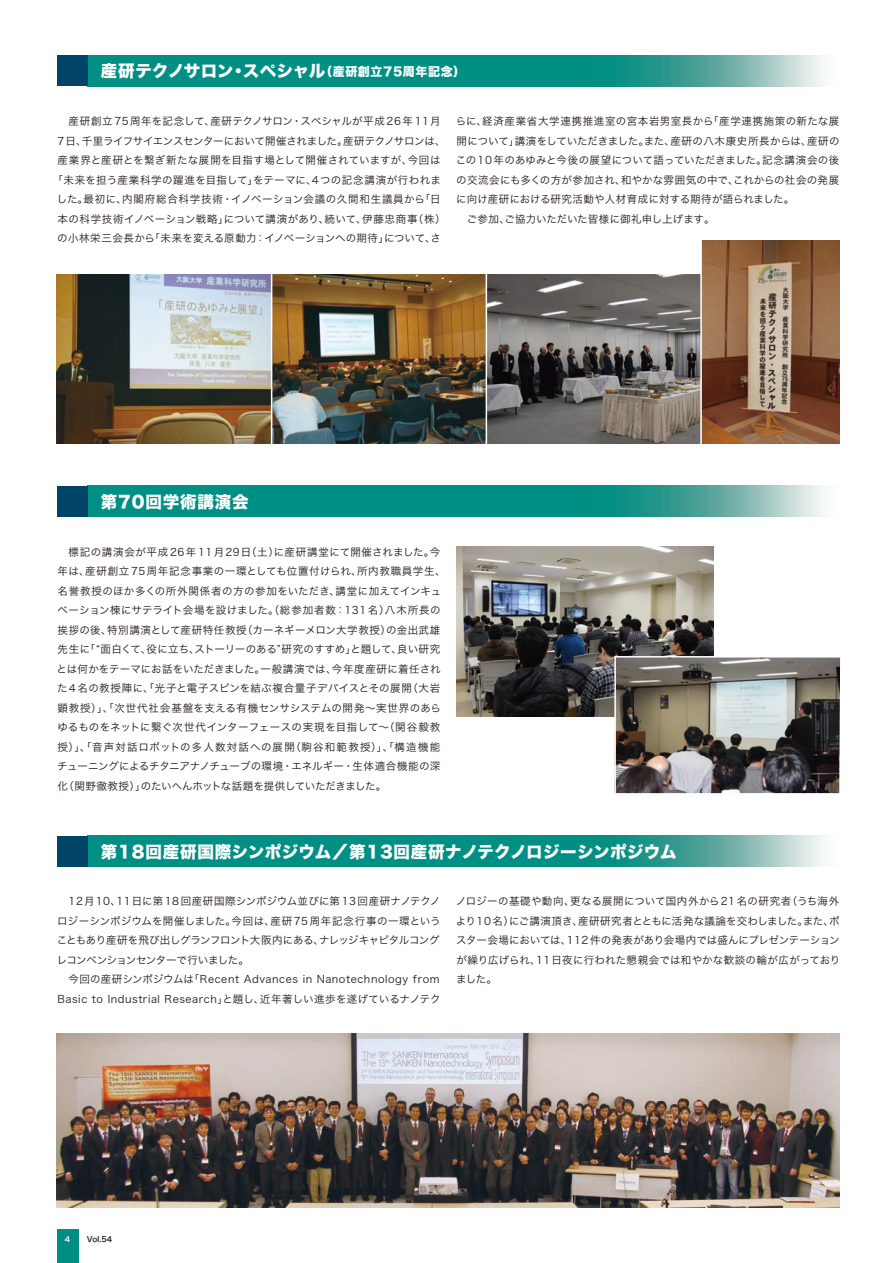
<style>
.page{position:relative;width:893px;height:1263px;background:#fff}
.page>*{position:absolute;margin:0;border:0;box-sizing:border-box;transform-origin:0 0}
.t1{font:16.5px "Hira Kaku Std W8";letter-spacing:.03em;color:#fff}
.t2{font:16.5px "Hira Kaku Std W8";letter-spacing:.005em;color:#fff}
.t3{font:16.5px "Hira Kaku Std W8";letter-spacing:.05em;color:#fff}
.t4{font:10.5px/19.5px "Hira Kaku Pro W3";letter-spacing:.025em;color:#231916}
.t5{font:7.5px "Hira Kaku Pro W6";color:#231916}
.t6{font:7.5px "Hira Kaku Pro W6";color:#fff}
.s1{font-size:12px}
</style>
<div class="page">
<div style="left:57px;top:1229px;width:21px;height:34px;background:#008e83"></div>
<svg style="left:88px;top:55px;width:737px;height:31px;background:#1f998f"></svg>
<div style="left:57px;top:55px;width:31px;height:31px;background:#004567"></div>
<svg style="left:88px;top:486px;width:737px;height:30px;background:#1f998f"></svg>
<div style="left:57px;top:486px;width:31px;height:30px;background:#004567"></div>
<svg style="left:88px;top:835px;width:737px;height:31px;background:#1f998f"></svg>
<div style="left:57px;top:835px;width:31px;height:31px;background:#004567"></div>
<img style="left:57px;top:1033px;width:782px;height:174px">
<img style="left:57px;top:274px;width:643px;height:169px">
<img style="left:456px;top:546px;width:258px;height:170px">
<img style="left:702px;top:240px;width:137px;height:203px">
<hr style="left:271px;top:270px;width:1px;height:177px;background:#fff">
<hr style="left:486px;top:270px;width:1px;height:177px;background:#fff">
<img style="left:614px;top:655px;width:227px;height:139px">
<p class="t2" style="left:101px;top:62px;width:366px">産研テクノサロン・スペシャル<span class="s1">（産研創立75周年記念）</span></p>
<p class="t4" style="left:52px;top:111px;width:395px;text-align:center">　産研創立75周年を記念して、産研テクノサロン・スペシャルが平成26年11月<br>7日、千里ライフサイエンスセンターにおいて開催されました。産研テクノサロンは、産業界と産研とを繋ぎ新たな展開を目指す場として開催されていますが、今回は「未来を担う産業科学の躍進を目指して」をテーマに、4つの記念講演が行われました。最初に、内閣府総合科学技術・イノベーション会議の久間和生議員から「日本の科学技術イノベーション戦略」について講演があり、続いて、伊藤忠商事（株）の小林栄三会長から「未来を変える原動力：イノベーションへの期待」について、さ</p>
<p class="t4" style="left:456px;top:111px;width:385px">らに、経済産業省大学連携推進室の宮本岩男室長から「産学連携施策の新たな展開について」講演をしていただきました。また、産研の八木康史所長からは、産研のこの10年のあゆみと今後の展望について語っていただきました。記念講演会の後の交流会にも多くの方が参加され、和やかな雰囲気の中で、これからの社会の発展に向け産研における研究活動や人材育成に対する期待が語られました。<br>　ご参加、ご協力いただいた皆様に御礼申し上げます。</p>
<p class="t3" style="left:101px;top:492px;width:149px">第70回学術講演会</p>
<p class="t4" style="left:57px;top:541px;width:390px">　標記の講演会が平成26年11月29日（土）に産研講堂にて開催されました。今年は、産研創立75周年記念事業の一環としても位置付けられ、所内教職員学生、名誉教授のほか多くの所外関係者の方の参加をいただき、講堂に加えてインキュベーション棟にサテライト会場を設けました。（総参加者数：131名）八木所長の挨拶の後、特別講演として産研特任教授（カーネギーメロン大学教授）の金出武雄先生に「“面白くて、役に立ち、ストーリーのある”研究のすすめ」と題して、良い研究とは何かをテーマにお話をいただきました。一般講演では、今年度産研に着任された４名の教授陣に、「光子と電子スピンを結ぶ複合量子デバイスとその展開（大岩顕教授）」、「次世代社会基盤を支える有機センサシステムの開発～実世界のあらゆるものをネットに繫ぐ次世代インターフェースの実現を目指して～（関谷毅教授）」、「音声対話ロボットの多人数対話への展開（駒谷和範教授）」、「構造機能チューニングによるチタニアナノチューブの環境・エネルギー・生体適合機能の深化（関野徹教授）」のたいへんホットな話題を提供していただきました。</p>
<p class="t1" style="left:101px;top:842px;width:577px">第18回産研国際シンポジウム／第13回産研ナノテクノロジーシンポジウム</p>
<p class="t4" style="left:57px;top:891px;width:385px">　12月10、11日に第18回産研国際シンポジウム並びに第13回産研ナノテクノロジーシンポジウムを開催しました。今回は、産研75周年記念行事の一環ということもあり産研を飛び出しグランフロント大阪内にある、ナレッジキャピタルコングレコンベンションセンターで行いました。<br>　今回の産研シンポジウムは「Recent Advances in Nanotechnology from Basic to Industrial Research」と題し、近年著しい進歩を遂げているナノテク</p>
<p class="t4" style="left:456px;top:891px;width:386px;text-align:justify">ノロジーの基礎や動向、更なる展開について国内外から21名の研究者（うち海外より10名）にご講演頂き、産研研究者とともに活発な議論を交わしました。また、ポスター会場においては、112件の発表があり会場内では盛んにプレゼンテーションが繰り広げられ、11日夜に行われた懇親会では和やかな歓談の輪が広がっておりました。</p>
<p class="t6" style="left:65px;top:1232px;width:7px">4</p>
<p class="t5" style="left:87px;top:1232px;width:27px">Vol.54</p>
</div>
